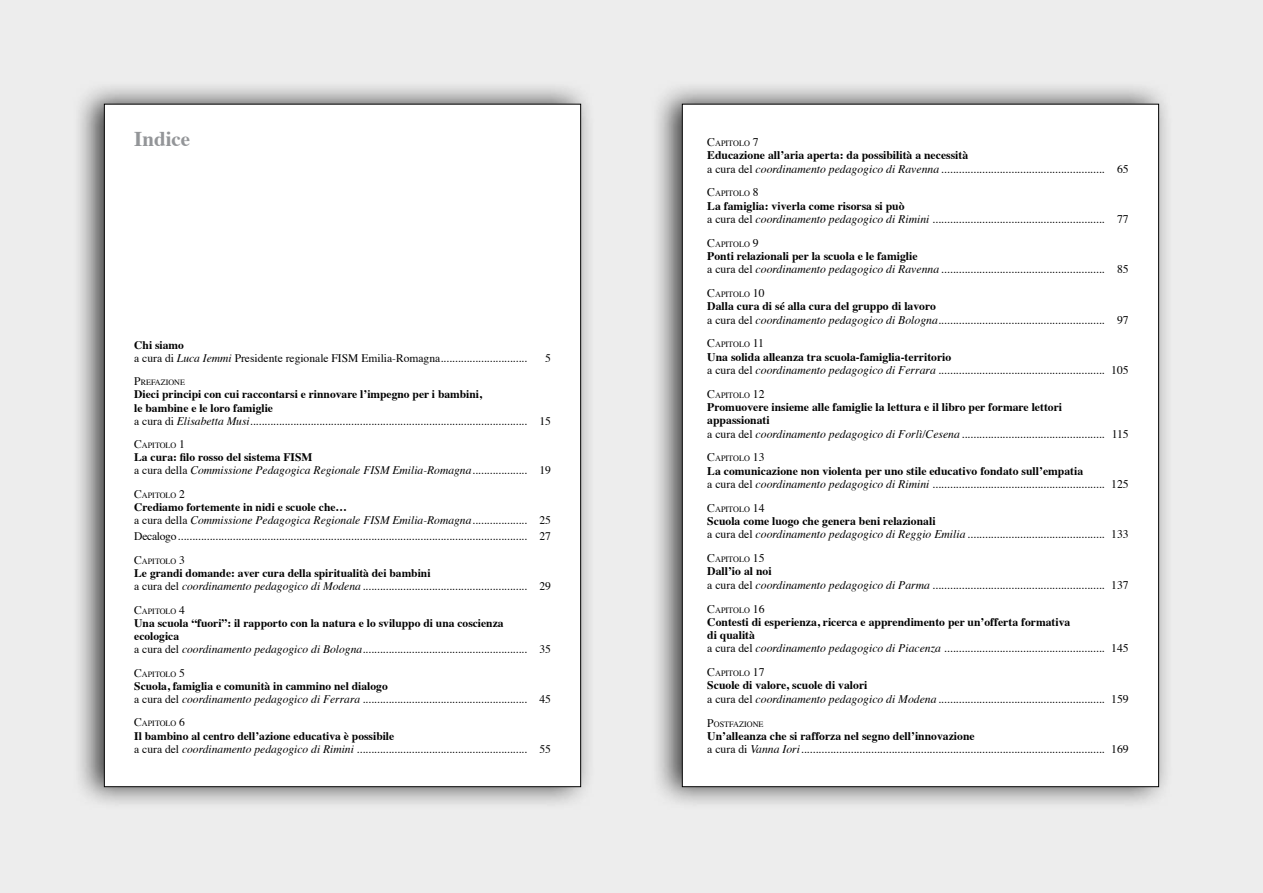
<style>
.page{position:relative;width:1263px;height:893px;background:#ededed}
.page>*{position:absolute;margin:0;border:0;box-sizing:border-box;transform-origin:0 0}
.t1{font:700 21px "Times";color:#939598}
.t2{font:11.7px/13.2px "Times";color:#000}
.t3{font:700 11.7px/13.2px "Times";color:#000}
.t4{font:11.55px/13px "Times";color:#000}
.t5{font:italic 11.55px/13px "Times";color:#000}
.t6{font:700 11.55px/13px "Times";color:#000}
.t7{font:11.55px "Times";letter-spacing:-.025em;color:#000}
.t8{font:8.25px "Times";color:#000}
.t9{font:8.1px "Times";color:#000}
.s1{font-weight:700}
.s2{font-style:italic}
.s3{font-size:11.55px}
.s4{font-weight:700;font-style:normal}
.s5{font-style:normal}
.s6{font-weight:400}
.s7{font-weight:400;font-style:italic}
.s8{font-size:11.7px}
</style>
<div class="page">
<div style="left:72px;top:80px;width:524px;height:731px;background:#000;opacity:.75"></div>
<div style="left:104px;top:104px;width:477px;height:683px;background:#fff"></div>
<div style="left:650px;top:80px;width:524px;height:731px;background:#000;opacity:.75"></div>
<div style="left:682px;top:104px;width:476px;height:683px;background:#fff"></div>
<h1 class="t1" style="left:134px;top:119px;width:58px">Indice</h1>
<p class="t4" style="left:134px;top:337px;width:394px"><span class="s1">Chi siamo<br></span>a cura di <span class="s2">Luca Iemmi</span> Presidente regionale FISM Emilia-Romagna ..............................</p>
<p class="t4" style="left:545px;top:350px;width:7px">5</p>
<p class="t9" style="left:134px;top:375px;width:52px"><span class="s3">P</span>REFAZIONE</p>
<p class="t4" style="left:134px;top:387px;width:418px"><span class="s1">Dieci principi con cui raccontarsi e rinnovare l’impegno per i bambini,<br>le bambine e le loro famiglie<br></span>a cura di <span class="s2">Elisabetta Musi</span> ................................................................................................ 15</p>
<p class="t9" style="left:134px;top:438px;width:52px"><span class="s3">C</span>APITOLO <span class="s3">1</span></p>
<p class="t5" style="left:134px;top:450px;width:418px"><span class="s4">La cura: lo rosso del sistema FISM<br></span><span class="s5">a cura della</span> Commissione Pedagogica Regionale FISM Emilia-Romagna <span class="s5">................... 19</span></p>
<p class="t9" style="left:134px;top:488px;width:52px"><span class="s3">C</span>APITOLO <span class="s3">2</span></p>
<p class="t5" style="left:134px;top:500px;width:418px"><span class="s4">Crediamo fortemente in nidi e scuole che…<br></span><span class="s5">a cura della</span> Commissione Pedagogica Regionale FISM Emilia-Romagna <span class="s5">................... 25</span></p>
<p class="t7" style="left:134px;top:526px;width:418px">Decalogo ......................................................................................................................... 27</p>
<p class="t9" style="left:134px;top:554px;width:52px"><span class="s3">C</span>APITOLO <span class="s3">3</span></p>
<p class="t4" style="left:134px;top:566px;width:418px"><span class="s1">Le grandi domande: aver cura della spiritualità dei bambini<br></span>a cura del <span class="s2">coordinamento pedagogico di Modena</span> ......................................................... 29</p>
<p class="t9" style="left:134px;top:603px;width:52px"><span class="s3">C</span>APITOLO <span class="s3">4</span></p>
<p class="t6" style="left:134px;top:615px;width:418px">Una scuola “fuori”: il rapporto con la natura e lo sviluppo di una coscienza ecologica<br><span class="s6">a cura del</span> <span class="s7">coordinamento pedagogico di Bologna</span> <span class="s6">......................................................... 35</span></p>
<p class="t9" style="left:134px;top:666px;width:52px"><span class="s3">C</span>APITOLO <span class="s3">5</span></p>
<p class="t4" style="left:134px;top:678px;width:418px"><span class="s1">Scuola, famiglia e comunità in cammino nel dialogo<br></span>a cura del <span class="s2">coordinamento pedagogico di Ferrara</span> ......................................................... 45</p>
<p class="t9" style="left:134px;top:716px;width:52px"><span class="s3">C</span>APITOLO <span class="s3">6</span></p>
<p class="t4" style="left:134px;top:728px;width:418px"><span class="s1">Il bambino al centro dell’azione educativa è possibile<br></span>a cura del <span class="s2">coordinamento pedagogico di Rimini</span> ........................................................... 55</p>
<p class="t8" style="left:707px;top:136px;width:53px"><span class="s8">C</span>APITOLO <span class="s8">7</span></p>
<p class="t2" style="left:707px;top:148px;width:423px"><span class="s1">Educazione all’aria aperta: da possibilità a necessità<br></span>a cura del <span class="s2">coordinamento pedagogico di Ravenna</span> ........................................................ 65</p>
<p class="t8" style="left:707px;top:186px;width:53px"><span class="s8">C</span>APITOLO <span class="s8">8</span></p>
<p class="t2" style="left:707px;top:198px;width:423px"><span class="s1">La famiglia: viverla come risorsa si può<br></span>a cura del <span class="s2">coordinamento pedagogico di Rimini</span> ........................................................... 77</p>
<p class="t8" style="left:707px;top:236px;width:53px"><span class="s8">C</span>APITOLO <span class="s8">9</span></p>
<p class="t2" style="left:707px;top:248px;width:423px"><span class="s1">Ponti relazionali per la scuola e le famiglie<br></span>a cura del <span class="s2">coordinamento pedagogico di Ravenna</span> ........................................................ 85</p>
<p class="t8" style="left:707px;top:287px;width:59px"><span class="s8">C</span>APITOLO <span class="s8">10</span></p>
<p class="t2" style="left:707px;top:299px;width:423px"><span class="s1">Dalla cura di sé alla cura del gruppo di lavoro<br></span>a cura del <span class="s2">coordinamento pedagogico di Bologna</span> ......................................................... 97</p>
<p class="t8" style="left:707px;top:337px;width:58px"><span class="s8">C</span>APITOLO <span class="s8">11</span></p>
<p class="t2" style="left:707px;top:349px;width:423px"><span class="s1">Una solida alleanza tra scuola-famiglia-territorio<br></span>a cura del <span class="s2">coordinamento pedagogico di Ferrara</span> ......................................................... 105</p>
<p class="t8" style="left:707px;top:387px;width:59px"><span class="s8">C</span>APITOLO <span class="s8">12</span></p>
<p class="t3" style="left:707px;top:399px;width:423px">Promuovere insieme alle famiglie la lettura e il libro per formare lettori<br>appassionati<br><span class="s6">a cura del</span> <span class="s7">coordinamento pedagogico di Forlì/Cesena</span> <span class="s6">................................................. 115</span></p>
<p class="t8" style="left:707px;top:451px;width:59px"><span class="s8">C</span>APITOLO <span class="s8">13</span></p>
<p class="t2" style="left:707px;top:463px;width:423px"><span class="s1">La comunicazione non violenta per uno stile educativo fondato sull’empatia<br></span>a cura del <span class="s2">coordinamento pedagogico di Rimini</span> ........................................................... 125</p>
<p class="t8" style="left:707px;top:501px;width:59px"><span class="s8">C</span>APITOLO <span class="s8">14</span></p>
<p class="t2" style="left:707px;top:514px;width:423px"><span class="s1">Scuola come luogo che genera beni relazionali<br></span>a cura del <span class="s2">coordinamento pedagogico di Reggio Emilia</span> ............................................... 133</p>
<p class="t8" style="left:707px;top:552px;width:59px"><span class="s8">C</span>APITOLO <span class="s8">15</span></p>
<p class="t2" style="left:707px;top:564px;width:423px"><span class="s1">Dall’io al noi<br></span>a cura del <span class="s2">coordinamento pedagogico di Parma</span> ........................................................... 137</p>
<p class="t8" style="left:707px;top:602px;width:59px"><span class="s8">C</span>APITOLO <span class="s8">16</span></p>
<p class="t3" style="left:707px;top:614px;width:423px">Contesti di esperienza, ricerca e apprendimento per un’offerta formativa<br>di qualità<br><span class="s6">a cura del</span> <span class="s7">coordinamento pedagogico di Piacenza</span> <span class="s6">....................................................... 145</span></p>
<p class="t8" style="left:707px;top:666px;width:59px"><span class="s8">C</span>APITOLO <span class="s8">17</span></p>
<p class="t2" style="left:707px;top:678px;width:423px"><span class="s1">Scuole di valore, scuole di valori<br></span>a cura del <span class="s2">coordinamento pedagogico di Modena</span> ......................................................... 159</p>
<p class="t8" style="left:707px;top:716px;width:58px"><span class="s8">P</span>OSTFAZIONE</p>
<p class="t2" style="left:707px;top:728px;width:423px"><span class="s1">Un’alleanza che si rafforza nel segno dell’innovazione<br></span>a cura di <span class="s2">Vanna Iori</span> ........................................................................................................ 169</p>
</div>
